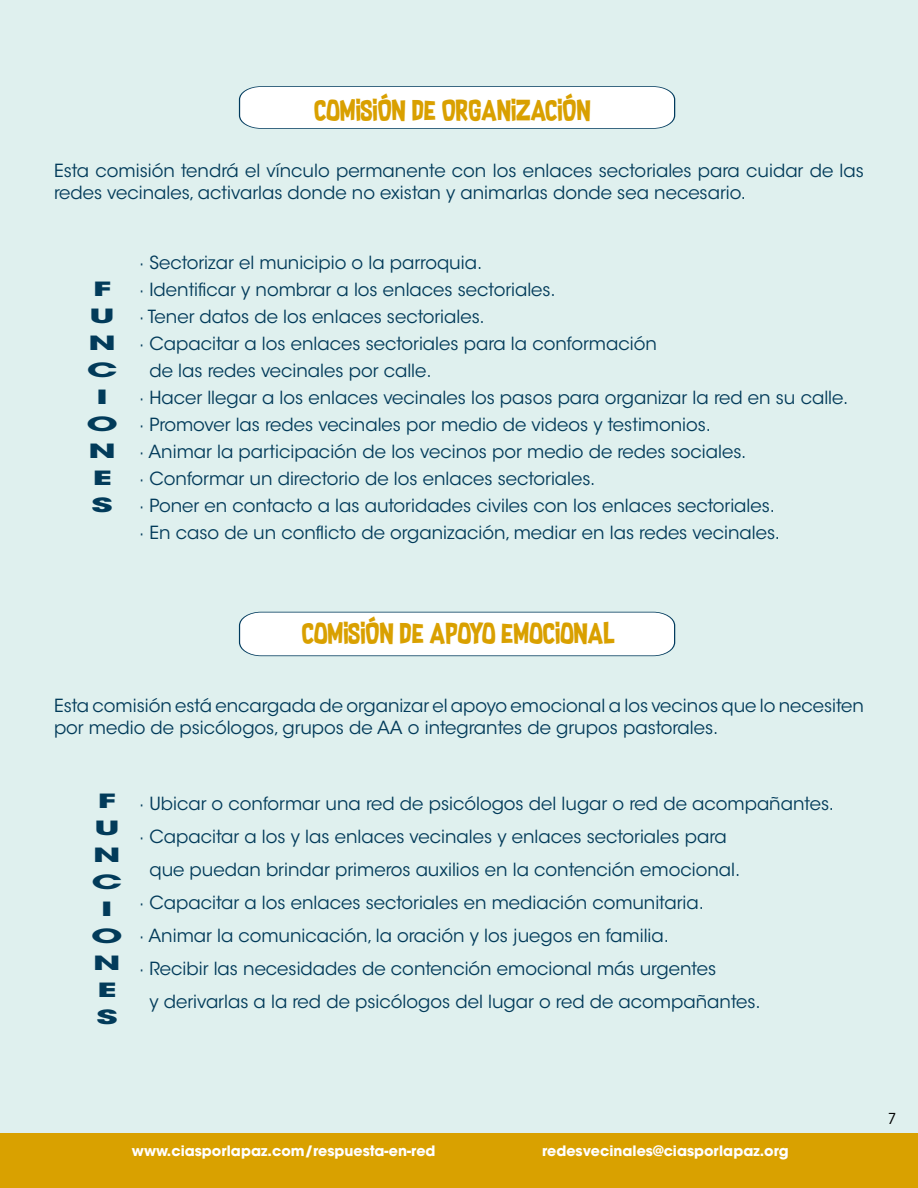
<style>
.page{position:relative;width:918px;height:1188px;background:#dff0ee}
.page>*{position:absolute;margin:0;border:0;box-sizing:border-box;transform-origin:0 0}
.t1{font:24px "Supersonic Rocketship";color:#d9a000}
.t2{font:700 19.5px/27px "ITC Avant Garde Std";color:#023b5a;text-align:center;scale:1.9 1}
.t3{font:18px/21.6px "ITC Avant Garde Std";color:#023b5a}
.t4{font:15px "ITC Avant Garde Std";color:#000}
.t5{font:700 14.25px "ITC Avant Garde Pro";color:#fff}
</style>
<div class="page">
<div style="left:0;top:1134px;width:918px;height:54px;background:#d9a100"></div>
<div style="left:239px;top:86px;width:437px;height:43px;background:#fff"></div>
<div style="left:239px;top:612px;width:437px;height:44px;background:#fff"></div>
<h1 class="t1" style="left:314px;top:91px;width:278px">COMISIÓN DE ORGANIZACIÓN</h1>
<p class="t3" style="left:54px;top:160px;width:811px">Esta comisión tendrá el vínculo permanente con los enlaces sectoriales para cuidar de las redes vecinales, activarlas donde no existan y animarlas donde sea necesario.</p>
<p class="t2" style="left:86px;top:275px;width:18px">F<br>U<br>N<br>C<br>I<br>O<br>N<br>E<br>S</p>
<p class="t3" style="left:139px;top:252px;width:345px">· Sectorizar el municipio o la parroquia.</p>
<p class="t3" style="left:139px;top:279px;width:418px">· Identificar y nombrar a los enlaces sectoriales.</p>
<p class="t3" style="left:139px;top:306px;width:347px">· Tener datos de los enlaces sectoriales.</p>
<p class="t3" style="left:139px;top:333px;width:519px">· Capacitar a los enlaces sectoriales para la conformación</p>
<p class="t3" style="left:149px;top:360px;width:284px">de las redes vecinales por calle.</p>
<p class="t3" style="left:139px;top:387px;width:711px">· Hacer llegar a los enlaces vecinales los pasos para organizar la red en su calle.</p>
<p class="t3" style="left:139px;top:414px;width:573px">· Promover las redes vecinales por medio de videos y testimonios.</p>
<p class="t3" style="left:139px;top:441px;width:609px">· Animar la participación de los vecinos por medio de redes sociales.</p>
<p class="t3" style="left:139px;top:468px;width:458px">· Conformar un directorio de los enlaces sectoriales.</p>
<p class="t3" style="left:139px;top:495px;width:637px">· Poner en contacto a las autoridades civiles con los enlaces sectoriales.</p>
<p class="t3" style="left:139px;top:522px;width:643px">· En caso de un conflicto de organización, mediar en las redes vecinales.</p>
<h1 class="t1" style="left:302px;top:614px;width:315px">COMISIÓN DE APOYO EMOCIONAL</h1>
<p class="t3" style="left:54px;top:695px;width:812px">Esta comisión está encargada de organizar el apoyo emocional a los vecinos que lo necesiten por medio de psicólogos, grupos de AA o integrantes de grupos pastorales.</p>
<p class="t2" style="left:91px;top:787px;width:18px">F<br>U<br>N<br>C<br>I<br>O<br>N<br>E<br>S</p>
<p class="t3" style="left:139px;top:793px;width:697px">· Ubicar o conformar una red de psicólogos del lugar o red de acompañantes.</p>
<p class="t3" style="left:139px;top:826px;width:589px">· Capacitar a los y las enlaces vecinales y enlaces sectoriales para</p>
<p class="t3" style="left:149px;top:859px;width:592px">que puedan brindar primeros auxilios en la contención emocional.</p>
<p class="t3" style="left:139px;top:892px;width:566px">· Capacitar a los enlaces sectoriales en mediación comunitaria.</p>
<p class="t3" style="left:139px;top:925px;width:532px">· Animar la comunicación, la oración y los juegos en familia.</p>
<p class="t3" style="left:139px;top:958px;width:579px">· Recibir las necesidades de contención emocional más urgentes</p>
<p class="t3" style="left:149px;top:991px;width:613px">y derivarlas a la red de psicólogos del lugar o red de acompañantes.</p>
<p class="t5" style="left:132px;top:1141px;width:305px">www.ciasporlapaz.com/respuesta-en-red</p>
<p class="t5" style="left:542px;top:1141px;width:248px">redesvecinales@ciasporlapaz.org</p>
<p class="t4" style="left:888px;top:1109px;width:10px">7</p>
</div>
